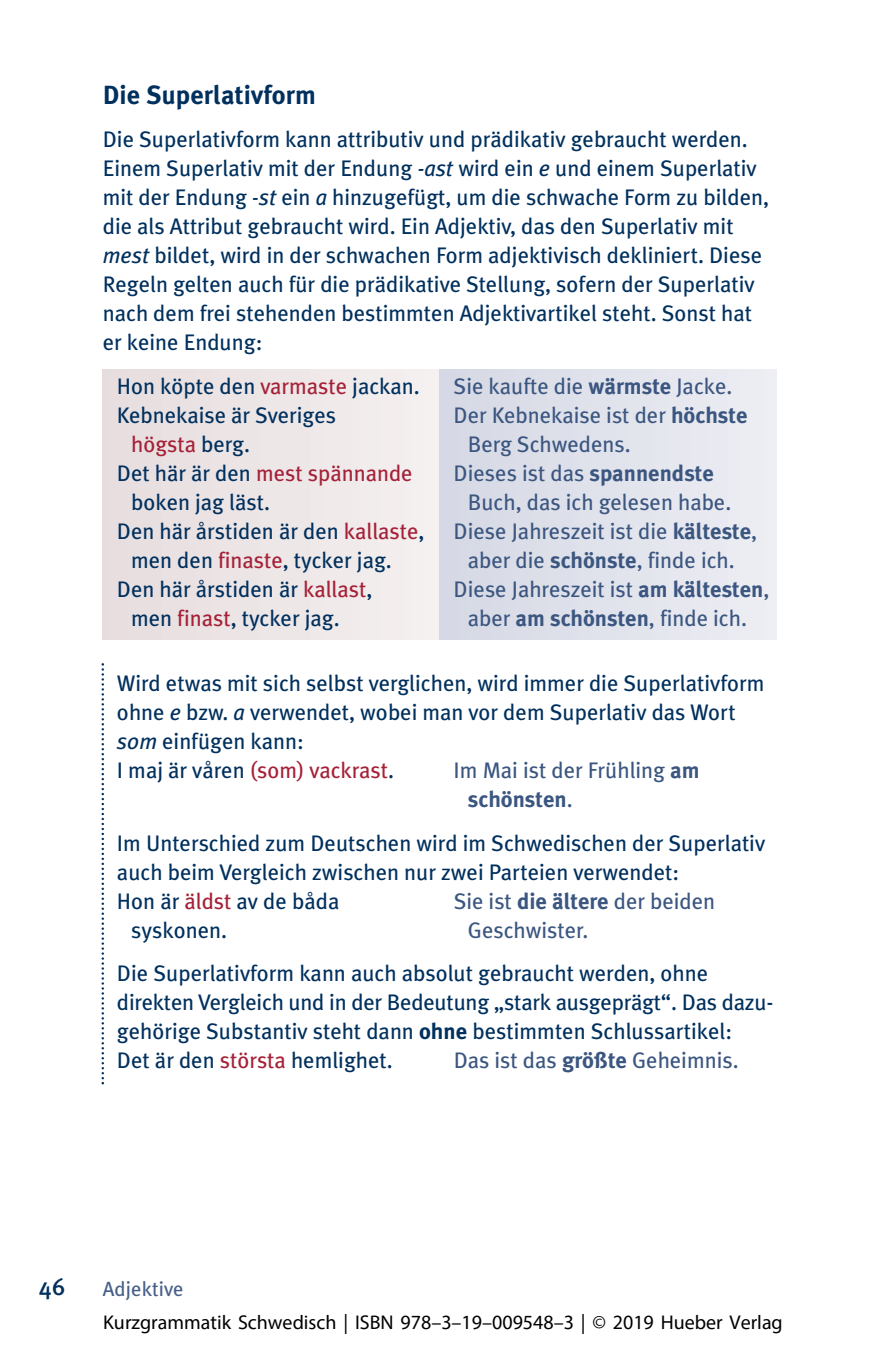
<style>
.page{position:relative;width:886px;height:1347px;background:#fff}
.page>*{position:absolute;margin:0;border:0;box-sizing:border-box;transform-origin:0 0}
.t1{font:700 26.25px "Meta Plus";letter-spacing:.005em;color:#00305e}
.t2{font:500 24px "Meta Plus";color:#00305e}
.t3{font:22.5px/29px "Meta Plus";color:#00305e}
.t4{font:22.5px/29px "Meta Plus";color:#3b5680}
.t5{font:22.5px "Meta Plus";color:#a52138}
.t6{font:20.5px "Meta Plus";letter-spacing:.005em;color:#475f88}
.t7{font:20px "Myriad Pro";color:#000}
.s1{font-style:italic}
.s2{color:#a52138}
.s3{font-weight:700}
.s4{color:#00305e}
</style>
<div class="page">
<div style="left:103px;top:369px;width:336px;height:271px;background:#eee7e7"></div>
<div style="left:439px;top:369px;width:337px;height:271px;background:#e0e3ec"></div>
<svg style="left:102px;top:663px;width:2px;height:421px"></svg>
<p class="t1" style="left:103px;top:84px;width:215px">Die Superlativform</p>
<p class="t3" style="left:103px;top:126px;width:668px">Die Superlativform kann attributiv und prädikativ gebraucht werden.<br>Einem Superlativ mit der Endung <span class="s1">-ast</span> wird ein <span class="s1">e</span> und einem Superlativ mit der Endung <span class="s1">-st</span> ein <span class="s1">a</span> hinzugefügt, um die schwache Form zu bilden, die als Attribut gebraucht wird. Ein Adjektiv, das den Superlativ mit <span class="s1">mest</span> bildet, wird in der schwachen Form adjektivisch dekliniert. Diese Regeln gelten auch für die prädikative Stellung, sofern der Superlativ nach dem frei stehenden bestimmten Adjektivartikel steht. Sonst hat er keine Endung:</p>
<p class="t3" style="left:117px;top:373px;width:304px">Hon köpte den <span class="s2">varmaste</span> jackan.</p>
<p class="t4" style="left:454px;top:373px;width:280px">Sie kaufte die <span class="s3">wärmste</span> Jacke.</p>
<p class="t3" style="left:117px;top:402px;width:221px">Kebnekaise är Sveriges</p>
<p class="t4" style="left:454px;top:402px;width:295px">Der Kebnekaise ist der <span class="s3">höchste</span></p>
<p class="t5" style="left:131px;top:435px;width:120px">högsta <span class="s4">berg.</span></p>
<p class="t4" style="left:468px;top:431px;width:165px">Berg Schwedens.</p>
<p class="t5" style="left:117px;top:464px;width:297px"><span class="s4">Det här är den</span> mest spännande</p>
<p class="t4" style="left:454px;top:460px;width:262px">Dieses ist das <span class="s3">spannendste</span></p>
<p class="t3" style="left:131px;top:489px;width:140px">boken jag läst.</p>
<p class="t4" style="left:468px;top:489px;width:265px">Buch, das ich gelesen habe.</p>
<p class="t3" style="left:117px;top:518px;width:309px">Den här årstiden är den <span class="s2">kallaste</span>,</p>
<p class="t4" style="left:454px;top:518px;width:305px">Diese Jahreszeit ist die <span class="s3">kälteste</span>,</p>
<p class="t3" style="left:131px;top:547px;width:262px">men den <span class="s2">finaste</span>, tycker jag.</p>
<p class="t4" style="left:468px;top:547px;width:268px">aber die <span class="s3">schönste</span>, finde ich.</p>
<p class="t3" style="left:117px;top:576px;width:257px">Den här årstiden är <span class="s2">kallast</span>,</p>
<p class="t4" style="left:454px;top:576px;width:317px">Diese Jahreszeit ist <span class="s3">am kältesten</span>,</p>
<p class="t3" style="left:131px;top:605px;width:210px">men <span class="s2">finast</span>, tycker jag.</p>
<p class="t4" style="left:468px;top:605px;width:281px">aber <span class="s3">am schönsten</span>, finde ich.</p>
<p class="t3" style="left:117px;top:670px;width:649px">Wird etwas mit sich selbst verglichen, wird immer die Superlativform ohne <span class="s1">e</span> bzw. <span class="s1">a</span> verwendet, wobei man vor dem Superlativ das Wort <span class="s1">som</span> einfügen kann:<br>I maj är våren <span class="s2">(som) vackrast</span>.</p>
<p class="t4" style="left:468px;top:757px;width:233px;text-indent:-14px">Im Mai ist der Frühling <span class="s3">am schönsten</span>.</p>
<p class="t3" style="left:117px;top:830px;width:650px">Im Unterschied zum Deutschen wird im Schwedischen der Superlativ auch beim Vergleich zwischen nur zwei Parteien verwendet:<br>Hon är <span class="s2">äldst</span> av de båda</p>
<p class="t4" style="left:454px;top:888px;width:263px">Sie ist <span class="s3">die ältere</span> der beiden</p>
<p class="t3" style="left:131px;top:917px;width:97px">syskonen.</p>
<p class="t4" style="left:468px;top:917px;width:122px">Geschwister.</p>
<p class="t3" style="left:117px;top:960px;width:658px">Die Superlativform kann auch absolut gebraucht werden, ohne direkten Vergleich und in der Bedeutung „stark ausgeprägt“. Das dazu&shy;gehörige Substantiv steht dann <span class="s3">ohne</span> bestimmten Schlussartikel:<br>Det är den <span class="s2">största</span> hemlighet.</p>
<p class="t4" style="left:454px;top:1047px;width:286px">Das ist das <span class="s3">größte</span> Geheimnis.</p>
<p class="t2" style="left:39px;top:1277px;width:28px">46</p>
<p class="t6" style="left:103px;top:1280px;width:82px">Adjektive</p>
<p class="t7" style="left:103px;top:1309px;width:681px">Kurzgrammatik Schwedisch | ISBN 978–3–19–009548–3 | © 2019 Hueber Verlag</p>
</div>
